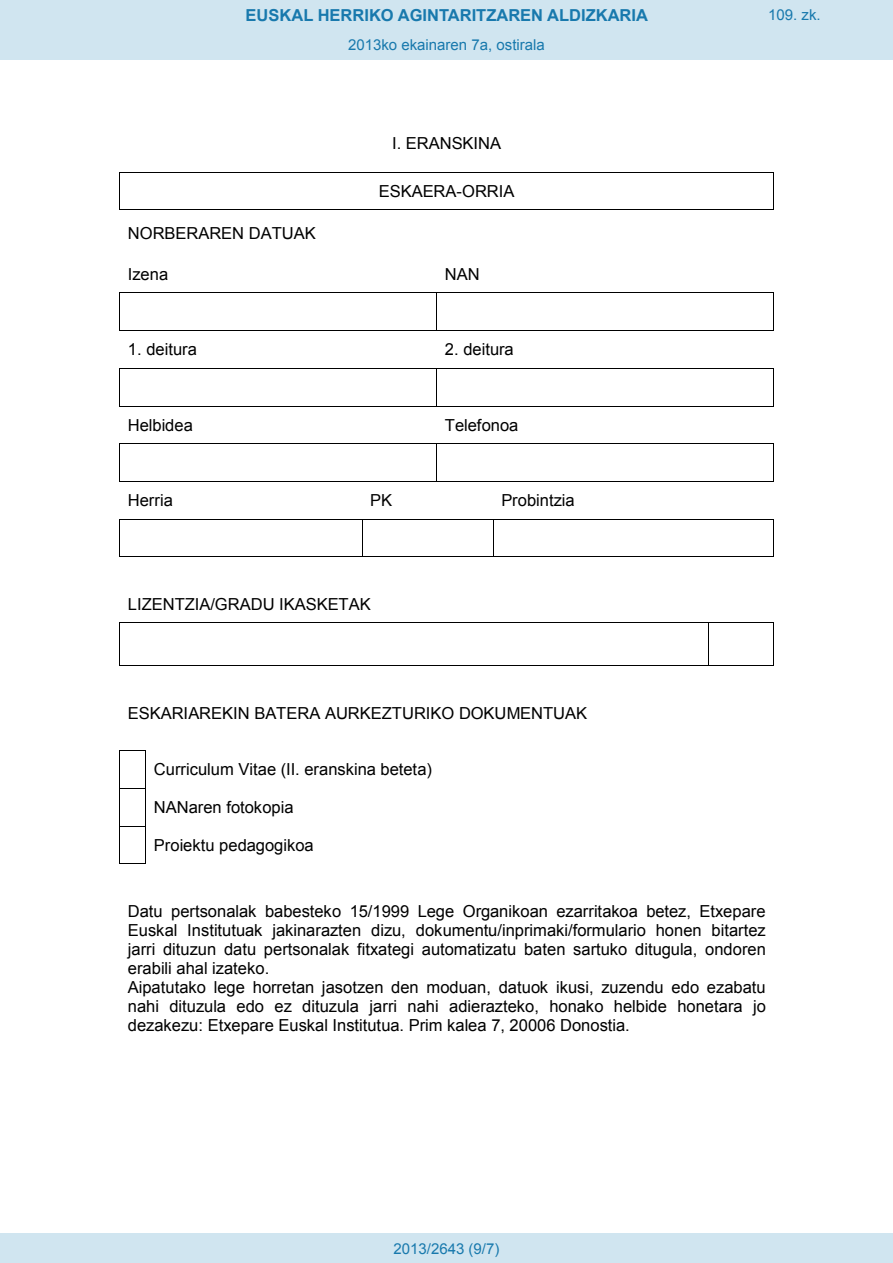
<style>
.page{position:relative;width:893px;height:1263px;background:#fff}
.page>*{position:absolute;margin:0;border:0;box-sizing:border-box;transform-origin:0 0}
.t1{font:16.5px/19px "Arial";color:#000}
.t2{font:700 16.5px "Arial";color:#1879ad}
.Paginacion_Centro{font:15px "Arial";color:#1879ad}
</style>
<div class="page">
<hr style="left:120px;top:172px;width:653px;height:1px;background:#000">
<hr style="left:119px;top:172px;width:1px;height:37px;background:#000">
<hr style="left:773px;top:172px;width:1px;height:37px;background:#000">
<hr style="left:121px;top:209px;width:652px;height:1px;background:#000">
<hr style="left:121px;top:293px;width:315px;height:1px;background:#000">
<hr style="left:437px;top:293px;width:336px;height:1px;background:#000">
<hr style="left:119px;top:293px;width:1px;height:37px;background:#000">
<hr style="left:436px;top:293px;width:1px;height:37px;background:#000">
<hr style="left:773px;top:293px;width:1px;height:37px;background:#000">
<hr style="left:121px;top:330px;width:315px;height:1px;background:#000">
<hr style="left:437px;top:330px;width:336px;height:1px;background:#000">
<hr style="left:121px;top:368px;width:315px;height:1px;background:#000">
<hr style="left:437px;top:368px;width:336px;height:1px;background:#000">
<hr style="left:119px;top:369px;width:1px;height:37px;background:#000">
<hr style="left:436px;top:369px;width:1px;height:37px;background:#000">
<hr style="left:773px;top:369px;width:1px;height:37px;background:#000">
<hr style="left:121px;top:406px;width:315px;height:1px;background:#000">
<hr style="left:437px;top:406px;width:336px;height:1px;background:#000">
<hr style="left:121px;top:443px;width:315px;height:1px;background:#000">
<hr style="left:437px;top:443px;width:336px;height:1px;background:#000">
<hr style="left:119px;top:444px;width:1px;height:37px;background:#000">
<hr style="left:436px;top:444px;width:1px;height:37px;background:#000">
<hr style="left:773px;top:444px;width:1px;height:37px;background:#000">
<hr style="left:121px;top:481px;width:241px;height:1px;background:#000">
<hr style="left:362px;top:481px;width:74px;height:1px;background:#000">
<hr style="left:437px;top:481px;width:56px;height:1px;background:#000">
<hr style="left:493px;top:481px;width:280px;height:1px;background:#000">
<hr style="left:121px;top:519px;width:241px;height:1px;background:#000">
<hr style="left:363px;top:519px;width:130px;height:1px;background:#000">
<hr style="left:494px;top:519px;width:279px;height:1px;background:#000">
<hr style="left:119px;top:519px;width:1px;height:38px;background:#000">
<hr style="left:362px;top:519px;width:1px;height:38px;background:#000">
<hr style="left:493px;top:519px;width:1px;height:38px;background:#000">
<hr style="left:773px;top:519px;width:1px;height:38px;background:#000">
<hr style="left:121px;top:557px;width:241px;height:1px;background:#000">
<hr style="left:363px;top:557px;width:130px;height:1px;background:#000">
<hr style="left:494px;top:557px;width:214px;height:1px;background:#000">
<hr style="left:708px;top:557px;width:65px;height:1px;background:#000">
<hr style="left:121px;top:622px;width:587px;height:1px;background:#000">
<hr style="left:709px;top:622px;width:64px;height:1px;background:#000">
<hr style="left:119px;top:623px;width:1px;height:42px;background:#000">
<hr style="left:708px;top:623px;width:1px;height:42px;background:#000">
<hr style="left:773px;top:623px;width:1px;height:42px;background:#000">
<hr style="left:121px;top:665px;width:587px;height:1px;background:#000">
<hr style="left:709px;top:665px;width:64px;height:1px;background:#000">
<svg style="left:119px;top:750px;width:27px;height:1px"></svg>
<hr style="left:119px;top:751px;width:1px;height:37px;background:#000">
<hr style="left:146px;top:751px;width:1px;height:37px;background:#000">
<svg style="left:119px;top:788px;width:27px;height:1px"></svg>
<hr style="left:119px;top:789px;width:1px;height:37px;background:#000">
<hr style="left:146px;top:789px;width:1px;height:37px;background:#000">
<svg style="left:120px;top:826px;width:26px;height:1px"></svg>
<hr style="left:119px;top:826px;width:1px;height:37px;background:#000">
<hr style="left:146px;top:826px;width:1px;height:37px;background:#000">
<svg style="left:119px;top:863px;width:27px;height:1px"></svg>
<div style="left:0;top:0;width:893px;height:60px;background:#d0e5f0"></div>
<div style="left:0;top:1233px;width:893px;height:30px;background:#d0e5f0"></div>
<p class="t2" style="left:246px;top:4px;width:404px">EUSKAL HERRIKO AGINTARITZAREN ALDIZKARIA</p>
<p class="Paginacion_Centro" style="left:768px;top:5px;width:54px">109. zk.</p>
<p class="Paginacion_Centro" style="left:348px;top:35px;width:198px">2013ko ekainaren 7a, ostirala</p>
<p class="t1" style="left:392px;top:134px;width:111px">I. ERANSKINA</p>
<p class="t1" style="left:379px;top:182px;width:137px">ESKAERA-ORRIA</p>
<p class="t1" style="left:128px;top:223px;width:189px">NORBERAREN DATUAK</p>
<p class="t1" style="left:128px;top:265px;width:42px">Izena</p>
<p class="t1" style="left:445px;top:265px;width:36px">NAN</p>
<p class="t1" style="left:128px;top:340px;width:70px">1. deitura</p>
<p class="t1" style="left:445px;top:340px;width:70px">2. deitura</p>
<p class="t1" style="left:128px;top:416px;width:67px">Helbidea</p>
<p class="t1" style="left:445px;top:416px;width:75px">Telefonoa</p>
<p class="t1" style="left:128px;top:491px;width:47px">Herria</p>
<p class="t1" style="left:370px;top:491px;width:24px">PK</p>
<p class="t1" style="left:501px;top:491px;width:75px">Probintzia</p>
<p class="t1" style="left:128px;top:594px;width:245px">LIZENTZIA/GRADU IKASKETAK</p>
<p class="t1" style="left:128px;top:703px;width:461px">ESKARIAREKIN BATERA AURKEZTURIKO DOKUMENTUAK</p>
<p class="t1" style="left:154px;top:760px;width:280px">Curriculum Vitae (II. eranskina beteta)</p>
<p class="t1" style="left:154px;top:798px;width:141px">NANaren fotokopia</p>
<p class="t1" style="left:154px;top:835px;width:161px">Proiektu pedagogikoa</p>
<p class="t1" style="left:128px;top:902px;width:640px">Datu pertsonalak babesteko 15/1999 Lege Organikoan ezarritakoa betez, Etxepare Euskal Institutuak jakinarazten dizu, dokumentu/inprimaki/formulario honen bitartez jarri dituzun datu pertsonalak fitxategi automatizatu baten sartuko ditugula, ondoren erabili ahal izateko.<br>Aipatutako lege horretan jasotzen den moduan, datuok ikusi, zuzendu edo ezabatu nahi dituzula edo ez dituzula jarri nahi adierazteko, honako helbide honetara jo dezakezu: Etxepare Euskal Institutua. Prim kalea 7, 20006 Donostia.</p>
<p class="Paginacion_Centro" style="left:393px;top:1238px;width:107px">2013/2643 (9/7)</p>
</div>
